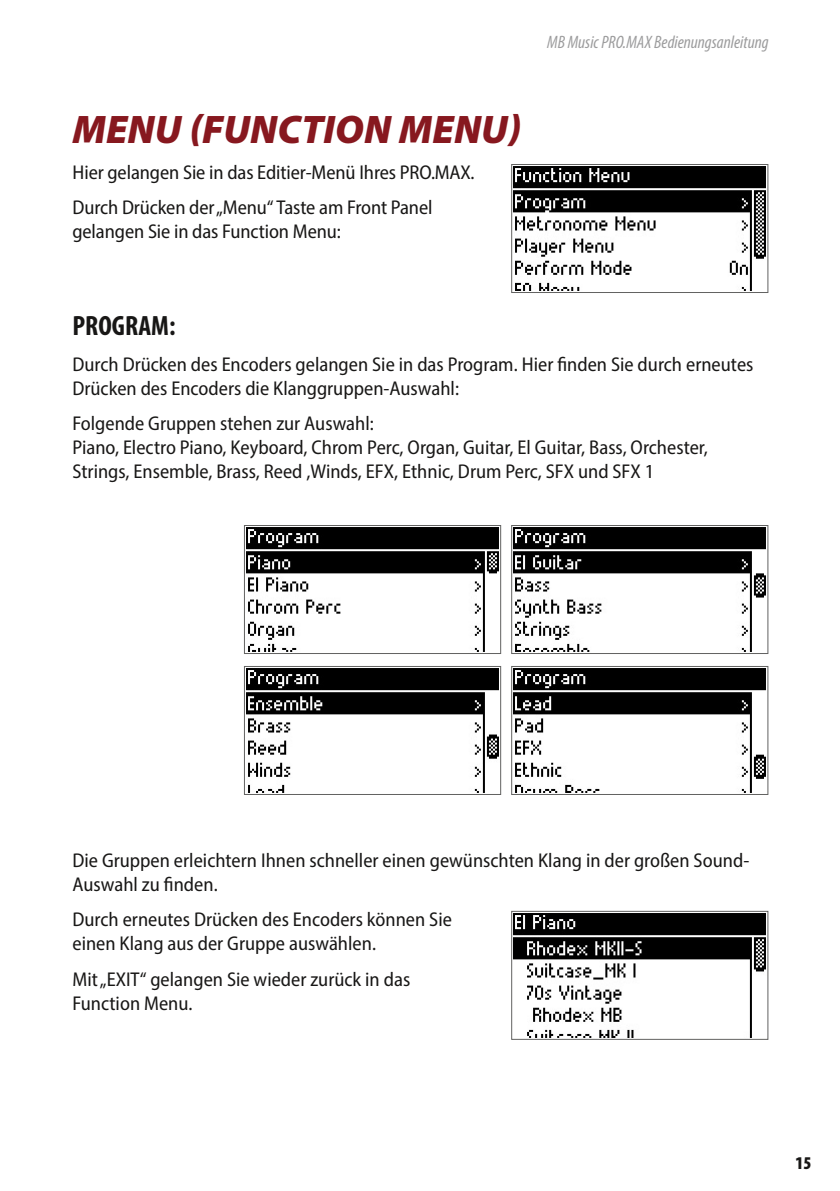
<style>
.page{position:relative;width:840px;height:1191px;background:#fff}
.page>*{position:absolute;margin:0;border:0;box-sizing:border-box;transform-origin:0 0}
.t1{font:italic 40px "Myriad Variable Concept";color:#87181f}
.t2{font:28px "Myriad Variable Concept";color:#181716}
.t3{font:20px/24px "Myriad Variable Concept";color:#181716}
.t4{font:italic 18px "Myriad Variable Concept";color:#9c9c9d}
.t5{font:18px "Myriad Variable Concept";color:#181716}
</style>
<div class="page">
<img style="left:513px;top:166px;width:252px;height:125px">
<div style="left:511px;top:164px;width:256px;height:129px;border:1px solid #626261"></div>
<img style="left:513px;top:527px;width:252px;height:124px">
<div style="left:511px;top:525px;width:256px;height:128px;border:1px solid #626261"></div>
<img style="left:513px;top:668px;width:252px;height:124px">
<div style="left:511px;top:666px;width:256px;height:128px;border:1px solid #626261"></div>
<img style="left:246px;top:527px;width:252px;height:124px">
<div style="left:244px;top:525px;width:256px;height:128px;border:1px solid #626261"></div>
<img style="left:246px;top:668px;width:252px;height:124px">
<div style="left:244px;top:666px;width:256px;height:128px;border:1px solid #626261"></div>
<img style="left:513px;top:913px;width:252px;height:124px">
<div style="left:511px;top:911px;width:256px;height:128px;border:1px solid #626261"></div>
<h1 class="t1" style="left:72px;top:107px;width:450px">MENU (FUNCTION MENU)</h1>
<p class="t3" style="left:72px;top:154px;width:403px;line-height:35.4px">Hier gelangen Sie in das Editier-Menü Ihres PRO.MAX.<br>Durch Drücken der„Menu“ Taste am Front Panel</p>
<p class="t3" style="left:72px;top:219px;width:270px">gelangen Sie in das Function Menu:</p>
<p class="t4" style="left:547px;top:31px;width:223px">MB Music PRO.MAX Bedienungsanleitung</p>
<h2 class="t2" style="left:72px;top:310px;width:104px">PROGRAM:</h2>
<p class="t3" style="left:72px;top:352px;width:682px">Durch Drücken des Encoders gelangen Sie in das Program. Hier finden Sie durch erneutes<br>Drücken des Encoders die Klanggruppen-Auswahl:</p>
<p class="t3" style="left:72px;top:411px;width:636px">Folgende Gruppen stehen zur Auswahl:<br>Piano, Electro Piano, Keyboard, Chrom Perc, Organ, Guitar, El Guitar, Bass, Orchester,<br>Strings, Ensemble, Brass, Reed ,Winds, EFX, Ethnic, Drum Perc, SFX und SFX 1</p>
<p class="t3" style="left:72px;top:848px;width:678px">Die Gruppen erleichtern Ihnen schneller einen gewünschten Klang in der großen Sound-<br>Auswahl zu finden.</p>
<p class="t3" style="left:72px;top:907px;width:381px">Durch erneutes Drücken des Encoders können Sie einen Klang aus der Gruppe auswählen.</p>
<p class="t3" style="left:72px;top:967px;width:339px">Mit„EXIT“ gelangen Sie wieder zurück in das<br>Function Menu.</p>
<p class="t5" style="left:795px;top:1152px;width:17px">15</p>
</div>
